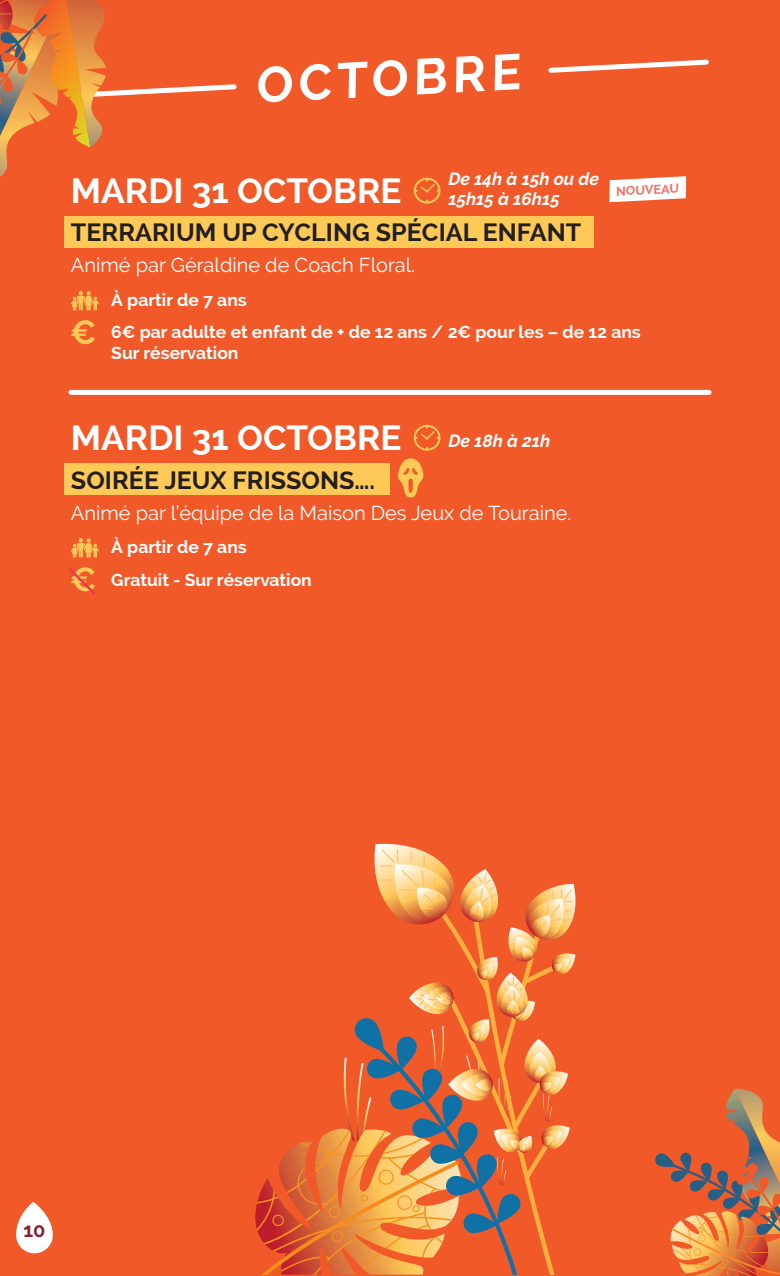
<style>
.page{position:relative;width:780px;height:1276px;background:#f15929}
.page>*{position:absolute;margin:0;border:0;box-sizing:border-box;transform-origin:0 0}
.t1{font:700 50px "Raleway";color:#fff}
.t2{font:700 35px "Raleway";color:#fff}
.t3{font:700 25px "Raleway";color:#231f20}
.t4{font:20px "Raleway";color:#fff}
.t5{font:700 20px "Raleway";color:#842334}
.t6{font:700 17.5px/32.8px "Raleway";color:#fff}
.t7{font:italic 700 17.5px/20px "Raleway";color:#fff}
.t8{font:700 12.75px "Raleway";color:#ed6f66}
</style>
<div class="page">
<div style="left:71px;top:390px;width:638px;height:5px;background:#fff"></div>
<div style="left:65px;top:216px;width:529px;height:32px;background:#fec957"></div>
<svg style="left:71px;top:320px;width:24px;height:24px"></svg>
<svg style="left:71px;top:291px;width:28px;height:20px"></svg>
<svg style="left:414px;top:178px;width:26px;height:25px"></svg>
<svg style="left:609px;top:176px;width:77px;height:26px;background:#fce4dc"></svg>
<div style="left:65px;top:463px;width:325px;height:32px;background:#fec957"></div>
<svg style="left:71px;top:538px;width:28px;height:20px"></svg>
<svg style="left:414px;top:425px;width:26px;height:26px"></svg>
<svg style="left:548px;top:59px;width:161px;height:14px"></svg>
<svg style="left:68px;top:567px;width:27px;height:28px"></svg>
<svg style="left:255px;top:844px;width:321px;height:430px"></svg>
<svg style="left:16px;top:1201px;width:37px;height:52px"></svg>
<svg style="left:398px;top:458px;width:25px;height:39px"></svg>
<svg style="left:655px;top:1088px;width:125px;height:188px"></svg>
<svg style="left:0;top:0;width:237px;height:177px"></svg>
<h1 class="t1" style="left:254px;top:57px;width:267px;rotate:-3deg">OCTOBRE</h1>
<p class="t7" style="left:448px;top:169px;width:152px">De 14h à 15h ou de<br>15h15 à 16h15</p>
<h2 class="t2" style="left:71px;top:170px;width:332px">MARDI 31 OCTOBRE</h2>
<h3 class="t3" style="left:71px;top:218px;width:511px">TERRARIUM UP CYCLING SPÉCIAL ENFANT</h3>
<p class="t8" style="left:615px;top:184px;width:64px;rotate:-3deg">NOUVEAU</p>
<p class="t4" style="left:71px;top:254px;width:345px">Animé par Géraldine de Coach Floral.</p>
<p class="t6" style="left:111px;top:283px;width:531px">À partir de 7 ans<br>6€ par adulte et enfant de + de 12 ans / 2€ pour les – de 12 ans</p>
<p class="t6" style="left:111px;top:337px;width:129px">Sur réservation</p>
<h2 class="t2" style="left:71px;top:417px;width:332px">MARDI 31 OCTOBRE</h2>
<h3 class="t3" style="left:71px;top:465px;width:306px">SOIRÉE JEUX FRISSONS….</h3>
<p class="t7" style="left:448px;top:430px;width:103px">De 18h à 21h</p>
<p class="t4" style="left:71px;top:501px;width:501px">Animé par l’équipe de la Maison Des Jeux de Touraine.</p>
<p class="t6" style="left:111px;top:530px;width:202px">À partir de 7 ans<br>Gratuit - Sur réservation</p>
<p class="t5" style="left:23px;top:1218px;width:24px">10</p>
</div>
